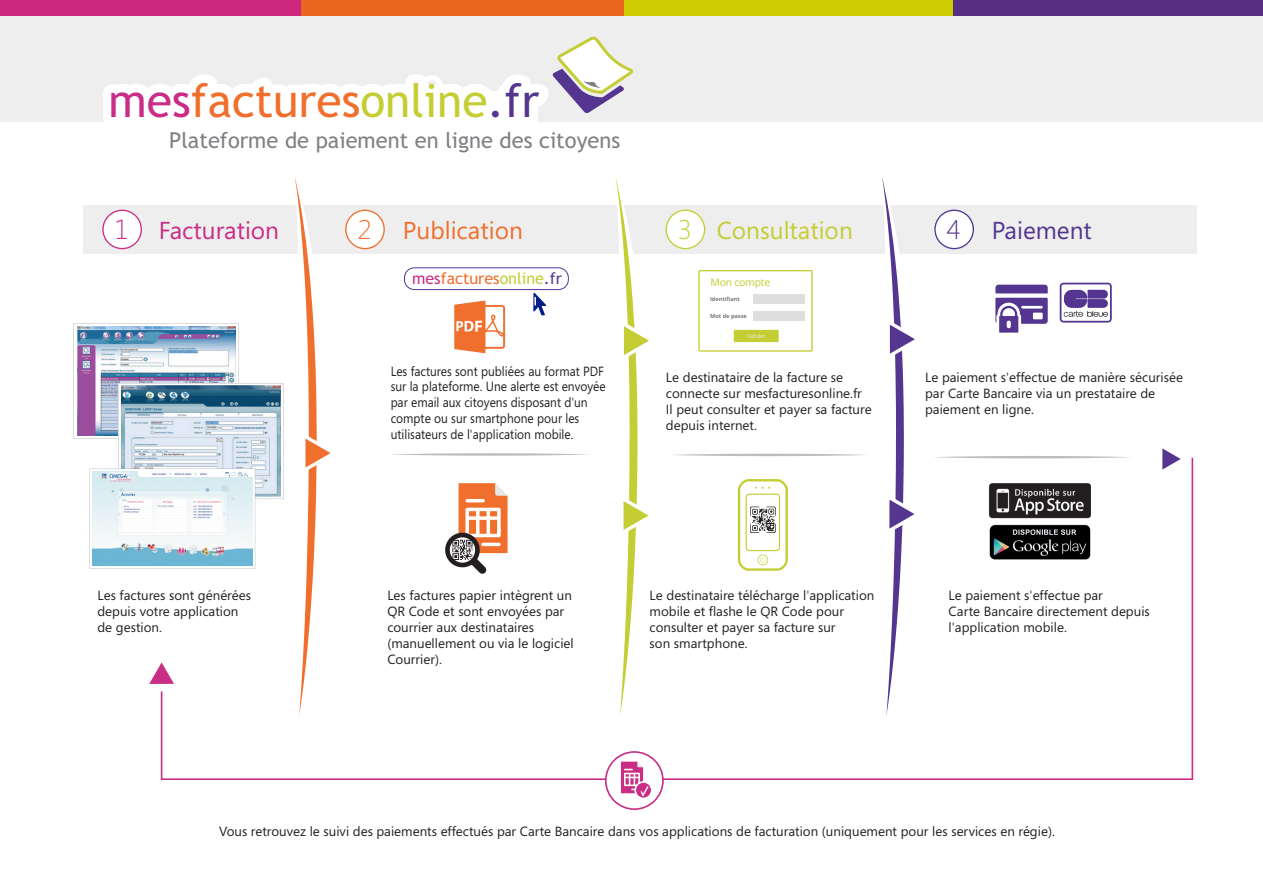
<style>
.page{position:relative;width:1263px;height:893px;background:#fff}
.page>*{position:absolute;margin:0;border:0;box-sizing:border-box;transform-origin:0 0}
.t1{font:46.2px "Trebuchet MS";color:#f06f2d}
.t2{font:300 27px "Segoe UI";color:#ca2d86}
.t3{font:300 27px "Segoe UI";color:#f06f2d}
.t4{font:300 27px "Segoe UI";color:#c4cd33}
.t5{font:300 27px "Segoe UI";color:#543691}
.t6{font:24.45px "Segoe UI";color:#c4cd33}
.t7{font:24.45px "Segoe UI";color:#ca2d86}
.t8{font:24.45px "Segoe UI";color:#f06f2d}
.t9{font:24.45px "Segoe UI";color:#543691}
.t10{font:21.9px "Trebuchet MS";color:#7f8184}
.t11{font:16.05px "Trebuchet MS";color:#f06f2d}
.t12{font:13.35px/16px "Segoe UI";color:#231f20}
.t13{font:13.35px/16px "Segoe UI";color:#231f20;scale:.9 1}
.t14{font:10.5px "Open Sans";letter-spacing:-.025em;color:#c4cd33}
.t15{font:700 5.55px "Open Sans";color:#75797b}
.t16{font:5.55px "Open Sans";color:#edeeed}
.s1{color:#ca2d86}
.s2{color:#c4cd33}
.s3{color:#543691}
</style>
<div class="page">
<div style="left:83px;top:205px;width:1113px;height:49px;background:#edeeed"></div>
<div style="left:0;top:0;width:1263px;height:122px;background:#edeeed"></div>
<svg style="left:103px;top:37px;width:530px;height:85px"></svg>
<svg style="left:73px;top:323px;width:211px;height:245px"></svg>
<img style="left:93px;top:471px;width:68px;height:95px">
<svg style="left:102px;top:210px;width:40px;height:39px"></svg>
<svg style="left:345px;top:210px;width:40px;height:39px"></svg>
<svg style="left:404px;top:267px;width:165px;height:86px"></svg>
<svg style="left:666px;top:210px;width:39px;height:39px"></svg>
<svg style="left:1060px;top:283px;width:52px;height:40px"></svg>
<svg style="left:995px;top:285px;width:53px;height:48px"></svg>
<svg style="left:934px;top:210px;width:40px;height:39px"></svg>
<svg style="left:149px;top:663px;width:12px;height:21px"></svg>
<svg style="left:393px;top:453px;width:195px;height:3px"></svg>
<svg style="left:672px;top:454px;width:194px;height:2px"></svg>
<svg style="left:935px;top:456px;width:195px;height:2px"></svg>
<svg style="left:1162px;top:448px;width:17px;height:10px"></svg>
<svg style="left:616px;top:179px;width:33px;height:279px"></svg>
<svg style="left:882px;top:178px;width:33px;height:280px"></svg>
<svg style="left:295px;top:178px;width:36px;height:280px"></svg>
<svg style="left:698px;top:270px;width:115px;height:82px"></svg>
<div style="left:734px;top:330px;width:45px;height:12px;background:#c4cd33"></div>
<div style="left:753px;top:311px;width:51px;height:9px;background:#dddedd"></div>
<div style="left:753px;top:294px;width:51px;height:10px;background:#dddedd"></div>
<svg style="left:161px;top:458px;width:1032px;height:322px"></svg>
<svg style="left:605px;top:751px;width:59px;height:59px"></svg>
<img style="left:988px;top:483px;width:103px;height:35px">
<img style="left:989px;top:523px;width:101px;height:38px">
<div style="left:0;top:0;width:309px;height:16px;background:#cc267d"></div>
<div style="left:302px;top:0;width:329px;height:16px;background:#e8661f"></div>
<div style="left:624px;top:0;width:330px;height:16px;background:#cc0"></div>
<div style="left:954px;top:0;width:309px;height:16px;background:#572e82"></div>
<p class="t1" style="left:109px;top:74px;width:432px"><span class="s1">mes</span>factures<span class="s2">online</span><span class="s3">.fr</span></p>
<p class="t10" style="left:169px;top:127px;width:453px">Plateforme de paiement en ligne des citoyens</p>
<p class="t2" style="left:115px;top:211px;width:15px">1</p>
<p class="t3" style="left:358px;top:211px;width:15px">2</p>
<p class="t4" style="left:678px;top:211px;width:15px">3</p>
<p class="t5" style="left:947px;top:211px;width:15px">4</p>
<p class="t7" style="left:159px;top:213px;width:122px">Facturation</p>
<p class="t8" style="left:403px;top:213px;width:122px">Publication</p>
<p class="t6" style="left:717px;top:213px;width:138px">Consultation</p>
<p class="t9" style="left:992px;top:213px;width:102px">Paiement</p>
<p class="t14" style="left:711px;top:275px;width:61px">Mon compte</p>
<p class="t11" style="left:412px;top:269px;width:151px"><span class="s1">mes</span>factures<span class="s2">online</span><span class="s3">.fr</span></p>
<p class="t15" style="left:710px;top:295px;width:31px">Identifiant</p>
<p class="t15" style="left:710px;top:312px;width:38px">Mot de passe</p>
<p class="t12" style="left:97px;top:587px;width:155px">Les factures sont générées depuis votre application de gestion.</p>
<p class="t13" style="left:391px;top:362px;width:241px">Les factures sont publiées au format PDF sur la plateforme. Une alerte est envoyée par email aux citoyens disposant d'un compte ou sur smartphone pour les utilisateurs de l'application mobile.</p>
<p class="t16" style="left:747px;top:332px;width:20px">Valider</p>
<p class="t12" style="left:666px;top:369px;width:207px">Le destinataire de la facture se connecte sur mesfacturesonline.fr<br>Il peut consulter et payer sa facture depuis internet.</p>
<p class="t12" style="left:925px;top:369px;width:259px">Le paiement s'effectue de manière sécurisée par Carte Bancaire via un prestataire de paiement en ligne.</p>
<p class="t12" style="left:387px;top:587px;width:188px">Les factures papier intègrent un<br>QR Code et sont envoyées par courrier aux destinataires (manuellement ou via le logiciel<br>Courrier).</p>
<p class="t12" style="left:650px;top:587px;width:226px">Le destinataire télécharge l'application mobile et flashe le QR Code pour consulter et payer sa facture sur<br>son smartphone.</p>
<p class="t12" style="left:949px;top:587px;width:203px">Le paiement s'effectue par<br>Carte Bancaire directement depuis l'application mobile.</p>
<p class="t12" style="left:219px;top:823px;width:837px">Vous retrouvez le suivi des paiements effectués par Carte Bancaire dans vos applications de facturation (uniquement pour les services en régie).</p>
</div>
